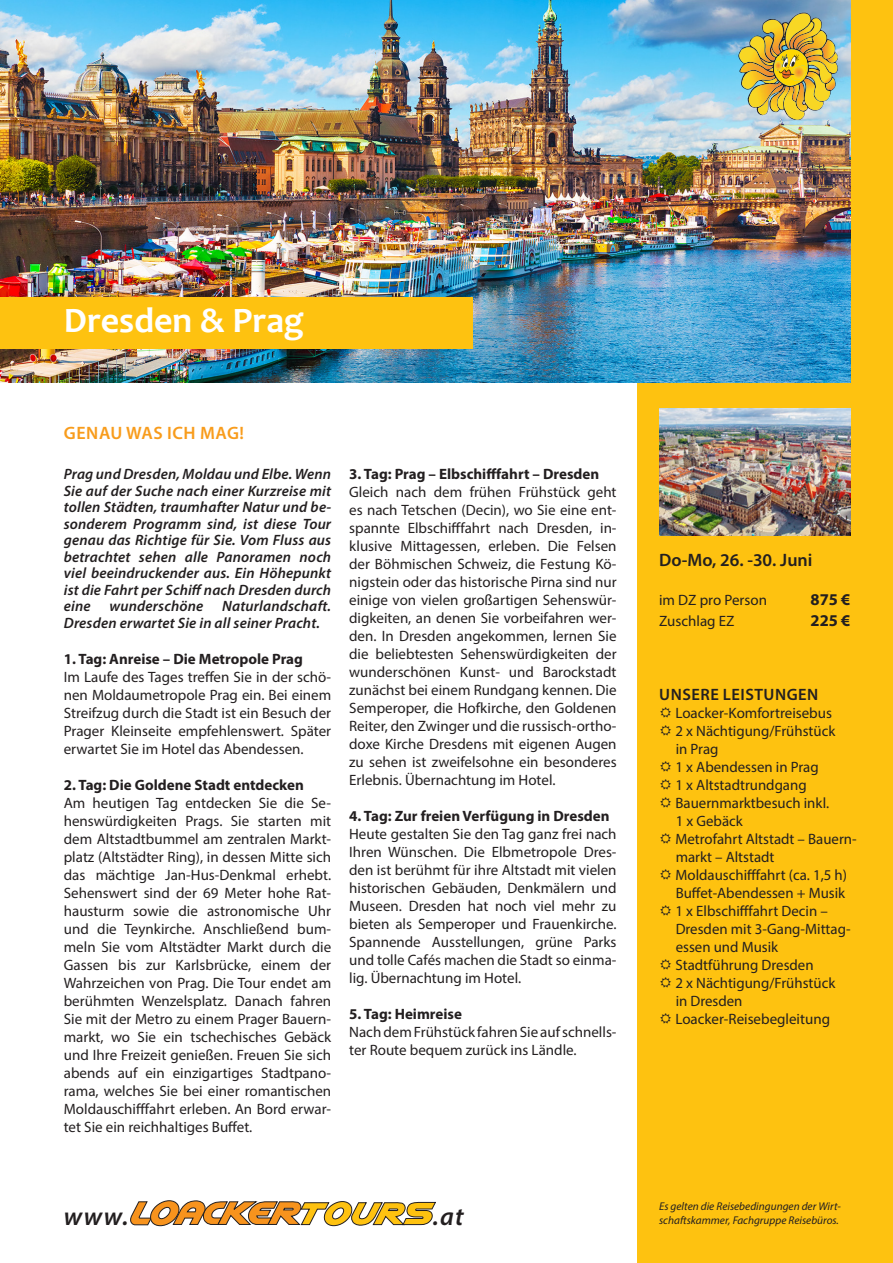
<style>
.page{position:relative;width:893px;height:1263px;background:#fff}
.page>*{position:absolute;margin:0;border:0;box-sizing:border-box;transform-origin:0 0}
.Hauptüberschrift_1{font:700 36px "Candara";color:#fff}
.t1{font:italic 600 25.5px "Myriad Pro";color:#231f20}
.t2{font:600 18px "Myriad Pro";color:#231f20}
.t3{font:600 18px "Myriad Pro";letter-spacing:.03em;color:#f89c1c}
.t4{font:600 16.5px "Myriad Pro";letter-spacing:.03em;color:#231f20}
.t5{font:700 16.5px "Myriad Pro";color:#231f20}
.t6{font:15px/18px "Myriad Pro";color:#231f20;text-align:justify}
.t7{font:italic 600 15px/16.5px "Myriad Pro";letter-spacing:.01em;color:#231f20;text-align:justify}
.t8{font:700 15px "Myriad Pro";color:#231f20}
.t9{font:italic 11.25px/13.5px "Myriad Pro";color:#231f20}
</style>
<div class="page">
<div style="left:638px;top:0;width:255px;height:1263px;background:#fec210"></div>
<img style="left:0;top:0;width:850px;height:383px">
<img style="left:659px;top:408px;width:191px;height:128px">
<img style="left:738px;top:13px;width:100px;height:107px">
<div style="left:0;top:298px;width:472px;height:51px;background:#fec210"></div>
<svg style="left:130px;top:1200px;width:306px;height:26px"></svg>
<p class="Hauptüberschrift_1" style="left:64px;top:298px;width:242px">Dresden &amp; Prag</p>
<p class="t3" style="left:64px;top:421px;width:181px">GENAU WAS ICH MAG!</p>
<p class="t7" style="left:64px;top:465px;width:269px">Prag und Dresden, Moldau und Elbe. Wenn Sie auf der Suche nach einer Kurzreise mit tollen Städten, traumhafter Natur und be&shy;sonderem Programm sind, ist diese Tour genau das Richtige für Sie. Vom Fluss aus betrachtet sehen alle Panoramen noch viel beeindruckender aus. Ein Höhepunkt ist die Fahrt per Schiff nach Dresden durch eine</p>
<p class="t7" style="left:64px;top:597px;width:269px;text-indent:159px">Naturlandschaft.<br>Dresden erwartet Sie in all seiner Pracht.</p>
<p class="t8" style="left:64px;top:649px;width:241px">1. Tag: Anreise – Die Metropole Prag</p>
<p class="t6" style="left:64px;top:667px;width:269px">Im Laufe des Tages treffen Sie in der schö&shy;nen Moldaumetropole Prag ein. Bei einem Streifzug durch die Stadt ist ein Besuch der Prager Kleinseite empfehlenswert. Später erwartet Sie im Hotel das Abendessen.</p>
<p class="t8" style="left:64px;top:775px;width:242px">2. Tag: Die Goldene Stadt entdecken</p>
<p class="t6" style="left:64px;top:793px;width:269px">Am heutigen Tag entdecken Sie die Se&shy;henswürdigkeiten Prags. Sie starten mit dem Altstadtbummel am zentralen Markt&shy;platz (Altstädter Ring), in dessen Mitte sich das mächtige Jan-Hus-Denkmal erhebt.<br>Sehenswert sind der 69 Meter hohe Rat&shy;hausturm sowie die astronomische Uhr und die Teynkirche. Anschließend bum&shy;meln Sie vom Altstädter Markt durch die Gassen bis zur Karlsbrücke, einem der Wahrzeichen von Prag. Die Tour endet am berühmten Wenzelsplatz. Danach fahren Sie mit der Metro zu einem Prager Bauern&shy;markt, wo Sie ein tschechisches Gebäck und Ihre Freizeit genießen. Freuen Sie sich abends auf ein einzigartiges Stadtpano&shy;rama, welches Sie bei einer romantischen Moldauschifffahrt erleben. An Bord erwar&shy;tet Sie ein reichhaltiges Buffet.</p>
<p class="t7" style="left:110px;top:597px;width:95px">wunderschöne</p>
<p class="t8" style="left:349px;top:464px;width:252px">3. Tag: Prag – Elbschifffahrt – Dresden</p>
<p class="t6" style="left:349px;top:483px;width:269px">Gleich nach dem frühen Frühstück geht es nach Tetschen (Decin), wo Sie eine ent&shy;spannte Elbschifffahrt nach Dresden, in&shy;klusive Mittagessen, erleben. Die Felsen der Böhmischen Schweiz, die Festung Kö&shy;nigstein oder das historische Pirna sind nur einige von vielen großartigen Sehenswür&shy;digkeiten, an denen Sie vorbeifahren wer&shy;den. In Dresden angekommen, lernen Sie die beliebtesten Sehenswürdigkeiten der wunderschönen Kunst- und Barockstadt zunächst bei einem Rundgang kennen. Die Semperoper, die Hofkirche, den Goldenen Reiter, den Zwinger und die russisch-ortho&shy;doxe Kirche Dresdens mit eigenen Augen zu sehen ist zweifelsohne ein besonderes Erlebnis. Übernachtung im Hotel.</p>
<p class="t8" style="left:349px;top:806px;width:262px">4. Tag: Zur freien Verfügung in Dresden</p>
<p class="t6" style="left:349px;top:825px;width:269px">Heute gestalten Sie den Tag ganz frei nach Ihren Wünschen. Die Elbmetropole Dres&shy;den ist berühmt für ihre Altstadt mit vielen historischen Gebäuden, Denkmälern und Museen. Dresden hat noch viel mehr zu bieten als Semperoper und Frauenkirche.<br>Spannende Ausstellungen, grüne Parks und tolle Cafés machen die Stadt so einma&shy;lig. Übernachtung im Hotel.</p>
<p class="t8" style="left:349px;top:1004px;width:114px">5. Tag: Heimreise</p>
<p class="t6" style="left:349px;top:1023px;width:269px">Nach dem Frühstück fahren Sie auf schnells&shy;ter Route bequem zurück ins Ländle.</p>
<p class="t2" style="left:659px;top:549px;width:155px">Do-Mo, 26. -30. Juni</p>
<p class="t6" style="left:659px;top:591px;width:109px">im DZ pro Person</p>
<p class="t5" style="left:810px;top:589px;width:41px">875 €</p>
<p class="t6" style="left:659px;top:612px;width:77px">Zuschlag EZ</p>
<p class="t5" style="left:810px;top:610px;width:41px">225 €</p>
<p class="t4" style="left:659px;top:684px;width:161px">UNSERE LEISTUNGEN</p>
<p class="t6" style="left:675px;top:703px;width:158px">Loacker-Komfortreisebus</p>
<p class="t6" style="left:675px;top:721px;width:161px">2 x Nächtigung/Frühstück</p>
<p class="t6" style="left:676px;top:739px;width:44px">in Prag</p>
<p class="t6" style="left:675px;top:757px;width:145px">1 x Abendessen in Prag</p>
<p class="t6" style="left:675px;top:775px;width:133px">1 x Altstadtrundgang</p>
<p class="t6" style="left:675px;top:793px;width:155px">Bauernmarktbesuch inkl.<br>1 x Gebäck</p>
<p class="t6" style="left:675px;top:829px;width:183px">Metrofahrt Altstadt – Bauern-</p>
<p class="t6" style="left:676px;top:847px;width:100px">markt – Altstadt</p>
<p class="t6" style="left:675px;top:865px;width:173px">Moldauschifffahrt (ca. 1,5 h)</p>
<p class="t6" style="left:676px;top:883px;width:171px">Buffet-Abendessen + Musik</p>
<p class="t6" style="left:675px;top:901px;width:154px">1 x Elbschifffahrt Decin –</p>
<p class="t6" style="left:676px;top:919px;width:176px">Dresden mit 3-Gang-Mittag-</p>
<p class="t6" style="left:676px;top:937px;width:104px">essen und Musik</p>
<p class="t6" style="left:675px;top:955px;width:140px">Stadtführung Dresden</p>
<p class="t6" style="left:675px;top:973px;width:161px">2 x Nächtigung/Frühstück</p>
<p class="t6" style="left:676px;top:991px;width:68px">in Dresden</p>
<p class="t6" style="left:675px;top:1009px;width:156px">Loacker-Reisebegleitung</p>
<p class="t1" style="left:64px;top:1200px;width:66px">www.</p>
<p class="t1" style="left:433px;top:1200px;width:32px">.at</p>
<p class="t9" style="left:659px;top:1200px;width:183px">Es gelten die Reisebedingungen der Wirt&shy;schaftskammer, Fachgruppe Reisebüros.</p>
</div>
